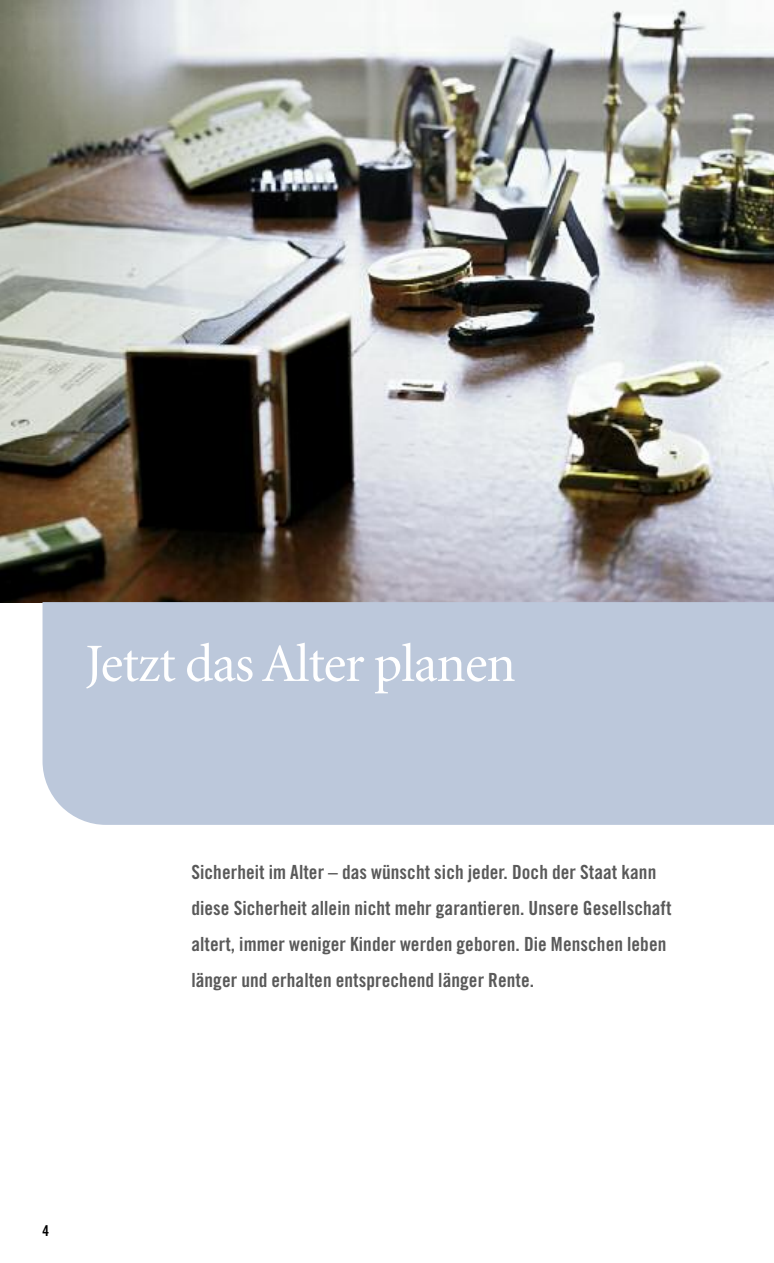
<style>
.page{position:relative;width:774px;height:1263px;background:#fff}
.page>*{position:absolute;margin:0;border:0;box-sizing:border-box;transform-origin:0 0}
.t1{font:54px "Minion";letter-spacing:-.02em;color:#fff}
.t2{font:19.5px/36px "Trade Gothic LT Bold Cond Twenty";letter-spacing:.005em;color:#595959}
.t3{font:15px "Trade Gothic LT Bold Cond Twenty";color:#000}
</style>
<div class="page">
<img style="left:0;top:0;width:774px;height:602px">
<div style="left:43px;top:602px;width:731px;height:223px;background:#bcc8db"></div>
<h1 class="t1" style="left:85px;top:643px;width:432px">Jetzt das Alter planen</h1>
<p class="t2" style="left:191px;top:856px;width:482px">Sicherheit im Alter – das wünscht sich jeder. Doch der Staat kann diese Sicherheit allein nicht mehr garantieren. Unsere Gesellschaft altert, immer weniger Kinder werden geboren. Die Menschen leben länger und erhalten entsprechend länger Rente.</p>
<p class="t3" style="left:43px;top:1225px;width:8px">4</p>
</div>
